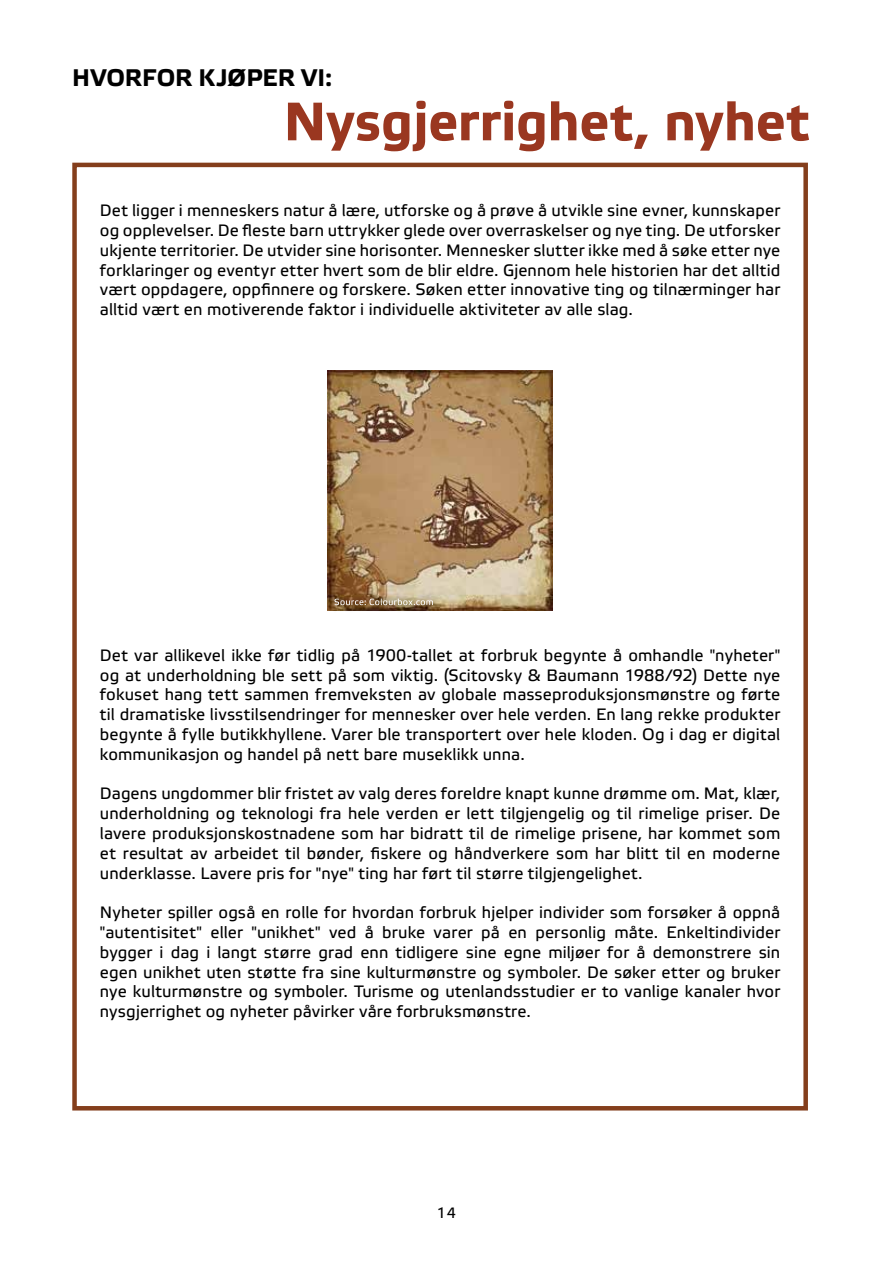
<style>
.page{position:relative;width:893px;height:1263px;background:#fff}
.page>*{position:absolute;margin:0;border:0;box-sizing:border-box;transform-origin:0 0}
.t1{font:700 54px "Etelka Text";color:#9a3720}
.t2{font:700 24px "Etelka Text";letter-spacing:.005em;color:#000}
.t3{font:16.5px/19.8px "Etelka Text";letter-spacing:.005em;color:#000;text-align:justify}
.t4{font:15px "Etelka Text";color:#000}
</style>
<div class="page">
<div style="left:72px;top:163px;width:736px;height:947px;border:4px solid #843e1c"></div>
<img style="left:328px;top:370px;width:224px;height:240px">
<div style="left:327px;top:591px;width:114px;height:22px;background:#000;opacity:.75"></div>
<svg style="left:334px;top:598px;width:99px;height:7px"></svg>
<h2 class="t2" style="left:72px;top:64px;width:261px">HVORFOR KJØPER VI:</h2>
<h1 class="t1" style="left:283px;top:91px;width:527px">Nysgjerrighet, nyhet</h1>
<p class="t3" style="left:100px;top:201px;width:682px">Det ligger i menneskers natur å lære, utforske og å prøve å utvikle sine evner, kunnskaper og opplevelser. De fleste barn uttrykker glede over overraskelser og nye ting. De utforsker ukjente territorier. De utvider sine horisonter. Mennesker slutter ikke med å søke etter nye forklaringer og eventyr etter hvert som de blir eldre. Gjennom hele historien har det alltid vært oppdagere, oppfinnere og forskere. Søken etter innovative ting og tilnærminger har alltid vært en motiverende faktor i individuelle aktiviteter av alle slag.</p>
<p class="t3" style="left:100px;top:646px;width:682px">Det var allikevel ikke før tidlig på 1900-tallet at forbruk begynte å omhandle "nyheter" og at underholdning ble sett på som viktig. (Scitovsky &amp; Baumann 1988/92) Dette nye fokuset hang tett sammen fremveksten av globale masseproduksjonsmønstre og førte til dramatiske livsstilsendringer for mennesker over hele verden. En lang rekke produkter begynte å fylle butikkhyllene. Varer ble transportert over hele kloden. Og i dag er digital kommunikasjon og handel på nett bare museklikk unna.</p>
<p class="t3" style="left:100px;top:785px;width:682px">Dagens ungdommer blir fristet av valg deres foreldre knapt kunne drømme om. Mat, klær, underholdning og teknologi fra hele verden er lett tilgjengelig og til rimelige priser. De lavere produksjonskostnadene som har bidratt til de rimelige prisene, har kommet som et resultat av arbeidet til bønder, fiskere og håndverkere som har blitt til en moderne underklasse. Lavere pris for "nye" ting har ført til større tilgjengelighet.</p>
<p class="t3" style="left:100px;top:903px;width:682px">Nyheter spiller også en rolle for hvordan forbruk hjelper individer som forsøker å oppnå "autentisitet" eller "unikhet" ved å bruke varer på en personlig måte. Enkeltindivider bygger i dag i langt større grad enn tidligere sine egne miljøer for å demonstrere sin egen unikhet uten støtte fra sine kulturmønstre og symboler. De søker etter og bruker nye kulturmønstre og symboler. Turisme og utenlandsstudier er to vanlige kanaler hvor nysgjerrighet og nyheter påvirker våre forbruksmønstre.</p>
<p class="t4" style="left:437px;top:1204px;width:21px">14</p>
</div>
